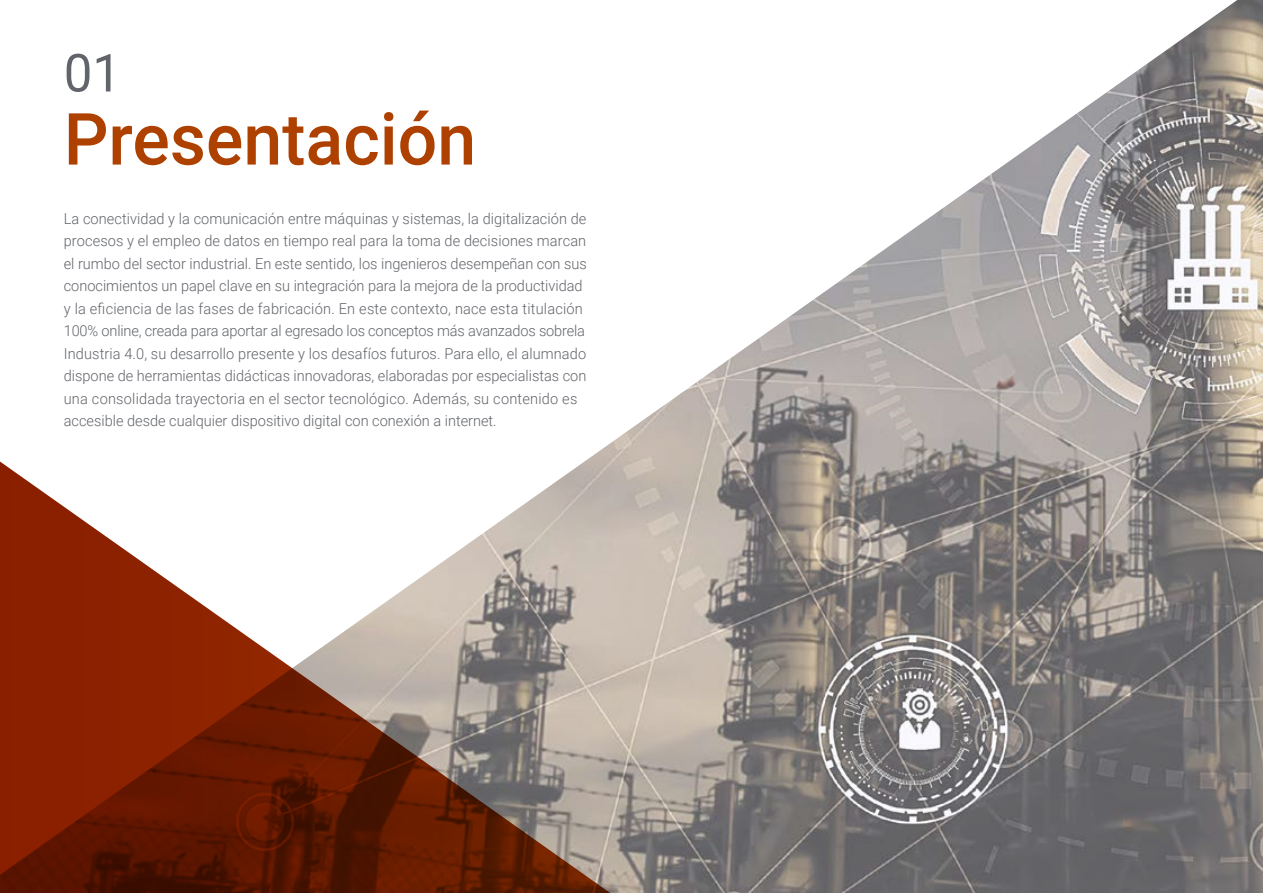
<style>
.page{position:relative;width:1263px;height:893px;background:#fff}
.page>*{position:absolute;margin:0;border:0;box-sizing:border-box;transform-origin:0 0}
.t1{font:500 72px "Roboto";color:#ae4000}
.t2{font:52.5px "Roboto";color:#61646a}
.t3{font:300 15px/22.5px "Roboto";color:#61646a}
</style>
<div class="page">
<img style="left:607px;top:0;width:656px;height:893px">
<svg style="left:0;top:446px;width:640px;height:447px"></svg>
<h2 class="t2" style="left:64px;top:36px;width:59px">01</h2>
<h1 class="t1" style="left:64px;top:89px;width:414px">Presentación</h1>
<p class="t3" style="left:64px;top:207px;width:524px">La conectividad y la comunicación entre máquinas y sistemas, la digitalización de procesos y el empleo de datos en tiempo real para la toma de decisiones marcan el rumbo del sector industrial. En este sentido, los ingenieros desempeñan con sus conocimientos un papel clave en su integración para la mejora de la productividad y la eficiencia de las fases de fabricación. En este contexto, nace esta titulación 100% online, creada para aportar al egresado los conceptos más avanzados sobrela Industria 4.0, su desarrollo presente y los desafíos futuros. Para ello, el alumnado dispone de herramientas didácticas innovadoras, elaboradas por especialistas con una consolidada trayectoria en el sector tecnológico. Además, su contenido es accesible desde cualquier dispositivo digital con conexión a internet.</p>
</div>
